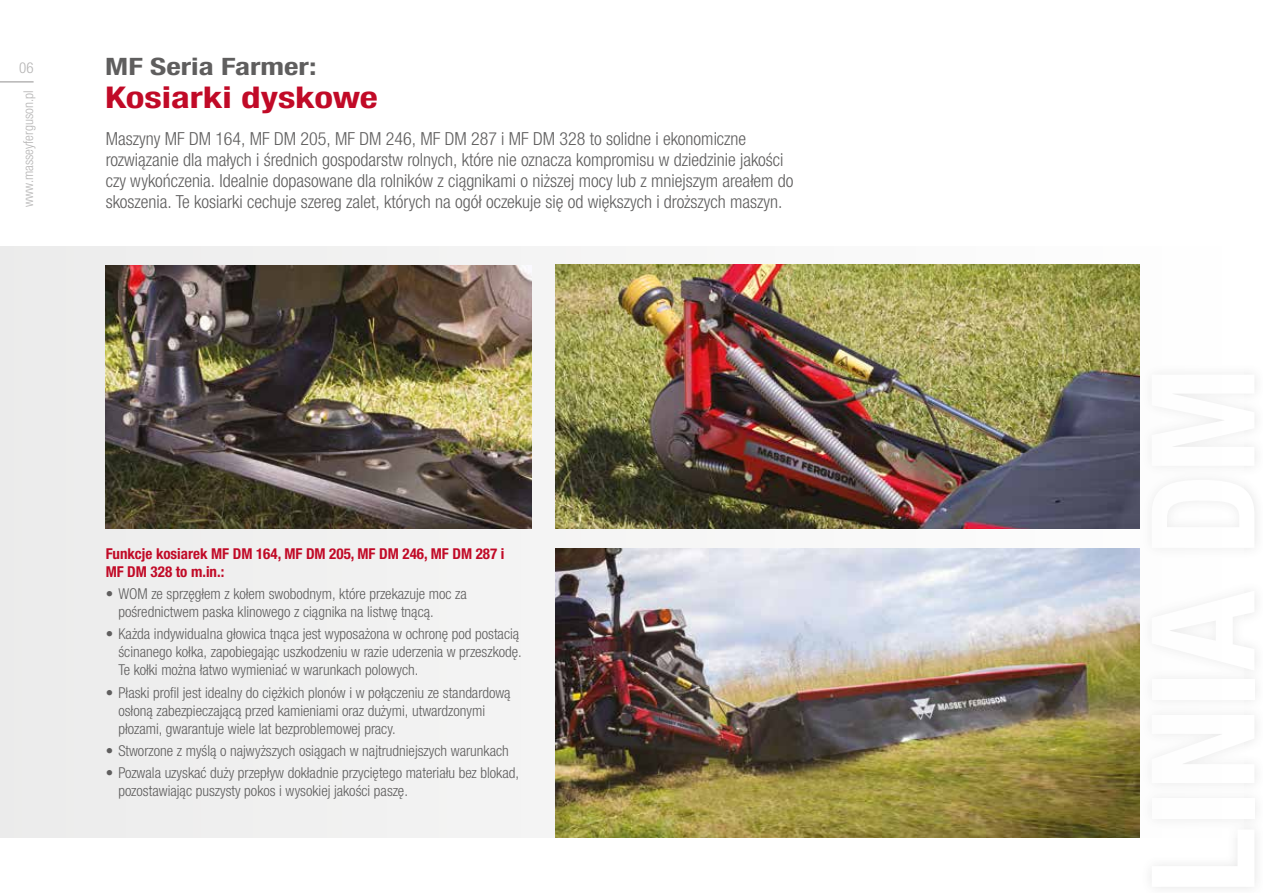
<style>
.page{position:relative;width:1263px;height:893px;background:#fff}
.page>*{position:absolute;margin:0;border:0;box-sizing:border-box;transform-origin:0 0}
.t1{font:700 condensed 30px "Helvetica Neue LTW1 G";color:#c10a27;scale:1.3 1}
.t2{font:700 condensed 24px "Helvetica Neue LTW1 G";color:#5f5e5e;scale:1.3 1}
.t3{font:300 condensed 18px/21px "Helvetica Neue LTW1 G";color:#5f5e5e}
.t4{font:300 condensed 15px/18px "Helvetica Neue LTW1 G";color:#5f5e5e}
.t5{font:700 condensed 15px/18px "Helvetica Neue LTW1 G";color:#c10a27}
.t6{font:300 condensed 15px "Helvetica Neue LTW1 G";color:#b6b5b5}
.t7{font:300 condensed 13.5px "Helvetica Neue LTW1 G";color:#b6b5b5}
</style>
<div class="page">
<div style="left:1141px;top:363px;width:122px;height:530px;background:#5f5e5e;opacity:.17"></div>
<div style="left:0;top:246px;width:1243px;height:591px;background:linear-gradient(to right,#ececec,#f5f3f3)"></div>
<img style="left:555px;top:548px;width:585px;height:289px">
<img style="left:106px;top:266px;width:425px;height:262px">
<img style="left:555px;top:264px;width:585px;height:264px">
<hr style="left:0;top:81px;width:34px;height:2px;background:#b6b5b5">
<p class="t6" style="left:19px;top:59px;width:16px">06</p>
<h2 class="t2" style="left:105px;top:52px;width:164px">MF Seria Farmer:</h2>
<h1 class="t1" style="left:105px;top:79px;width:211px">Kosiarki dyskowe</h1>
<p class="t3" style="left:106px;top:128px;width:689px">Maszyny MF DM 164, MF DM 205, MF DM 246, MF DM 287 i MF DM 328 to solidne i ekonomiczne rozwiązanie dla małych i średnich gospodarstw rolnych, które nie oznacza kompromisu w dziedzinie jakości czy wykończenia. Idealnie dopasowane dla rolników z ciągnikami o niższej mocy lub z mniejszym areałem do skoszenia. Te kosiarki cechuje szereg zalet, których na ogół oczekuje się od większych i droższych maszyn.</p>
<p class="t7" style="left:20px;top:207px;width:118px;rotate:-90deg">www.masseyferguson.pl</p>
<p class="t5" style="left:106px;top:545px;width:400px">Funkcje kosiarek MF DM 164, MF DM 205, MF DM 246, MF DM 287 i<br>MF DM 328 to m.in.:</p>
<p class="t4" style="left:118px;top:585px;width:350px;text-indent:-13px">• WOM ze sprzęgłem z kołem swobodnym, które przekazuje moc za pośrednictwem paska klinowego z ciągnika na listwę tnącą.</p>
<p class="t4" style="left:118px;top:625px;width:405px;text-indent:-13px">• Każda indywidualna głowica tnąca jest wyposażona w ochronę pod postacią ścinanego kołka, zapobiegając uszkodzeniu w razie uderzenia w przeszkodę.<br>Te kołki można łatwo wymieniać w warunkach polowych.</p>
<p class="t4" style="left:118px;top:683px;width:394px;text-indent:-13px">• Płaski profil jest idealny do ciężkich plonów i w połączeniu ze standardową osłoną zabezpieczającą przed kamieniami oraz dużymi, utwardzonymi płozami, gwarantuje wiele lat bezproblemowej pracy.</p>
<p class="t4" style="left:106px;top:742px;width:405px">• Stworzone z myślą o najwyższych osiągach w najtrudniejszych warunkach</p>
<p class="t4" style="left:118px;top:764px;width:402px;text-indent:-13px">• Pozwala uzyskać duży przepływ dokładnie przyciętego materiału bez blokad, pozostawiając puszysty pokos i wysokiej jakości paszę.</p>
</div>
